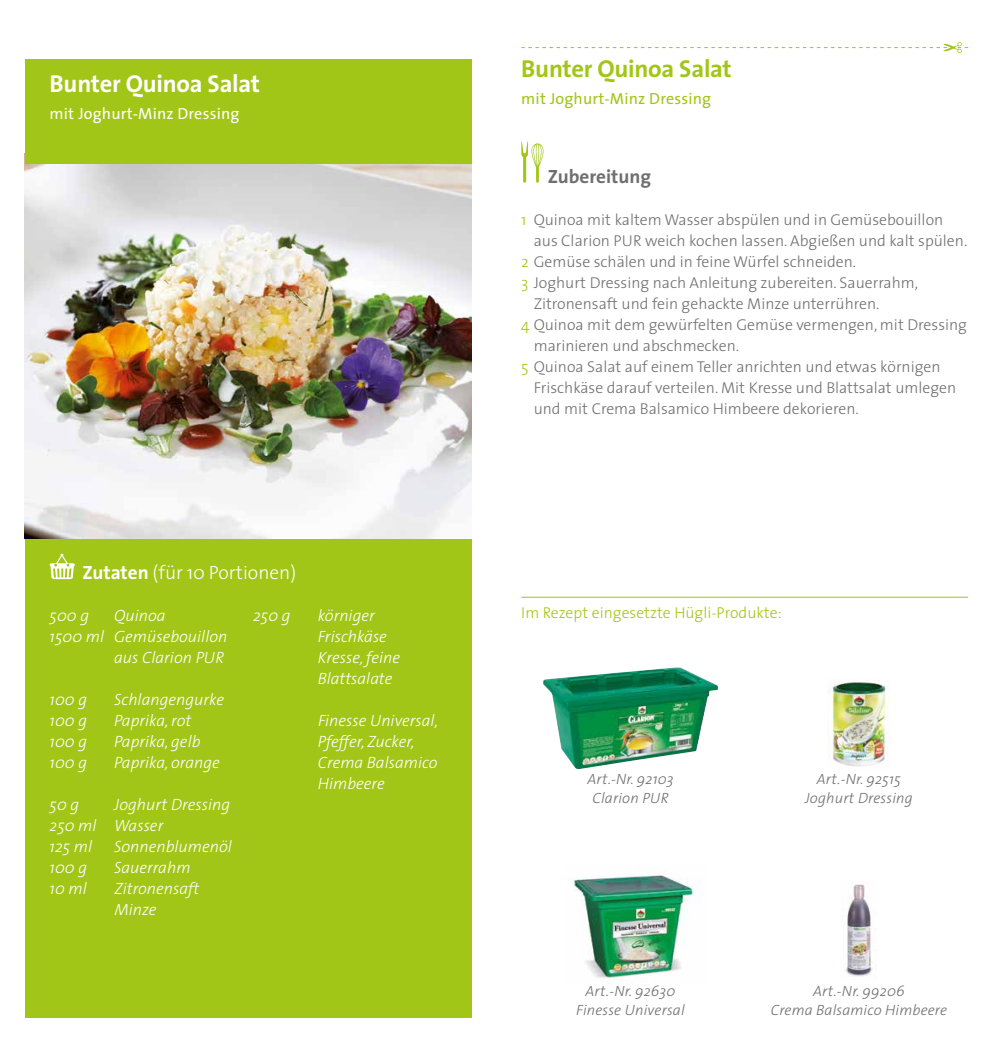
<style>
.page{position:relative;width:993px;height:1042px;background:#fff}
.page>*{position:absolute;margin:0;border:0;box-sizing:border-box;transform-origin:0 0}
.t1{font:700 24.5px "The Sans";letter-spacing:-.01em;color:#fff}
.t2{font:700 24.5px "The Sans";letter-spacing:-.01em;color:#a2c617}
.t3{font:300 19.25px "The Sans";color:#fff}
.t4{font:700 19.25px "The Sans";color:#706f6f}
.t5{font:italic 300 16.45px/21px "The Sans";color:#fff}
.t6{font:16.1px "The Sans";letter-spacing:.01em;color:#fff}
.t7{font:16.1px "The Sans";letter-spacing:.01em;color:#a2c617}
.t8{font:300 15.75px "The Sans";color:#706f6f}
.t9{font:300 15.75px "The Sans";color:#a2c617}
.t10{font:italic 300 14.88px/19.2px "The Sans";letter-spacing:.01em;color:#706f6f;text-align:center}
.s1{font-weight:700}
.s2{color:#a2c617}
</style>
<div class="page">
<svg style="left:521px;top:42px;width:446px;height:11px"></svg>
<img style="left:25px;top:164px;width:446px;height:375px">
<div style="left:25px;top:539px;width:446px;height:478px;background:#a2c617"></div>
<svg style="left:50px;top:554px;width:25px;height:25px"></svg>
<div style="left:25px;top:60px;width:446px;height:104px;background:#a2c617"></div>
<svg style="left:521px;top:141px;width:22px;height:42px"></svg>
<hr style="left:521px;top:597px;width:446px;height:1px;background:#a2c617">
<img style="left:573px;top:875px;width:121px;height:105px">
<img style="left:543px;top:667px;width:175px;height:102px">
<img style="left:827px;top:682px;width:63px;height:85px">
<img style="left:842px;top:884px;width:30px;height:93px">
<h1 class="t1" style="left:50px;top:63px;width:212px">Bunter Quinoa Salat</h1>
<p class="t6" style="left:50px;top:100px;width:191px">mit Joghurt-Minz Dressing</p>
<p class="t3" style="left:82px;top:557px;width:215px"><span class="s1">Zutaten</span> (für 10 Portionen)</p>
<p class="t5" style="left:50px;top:604px;width:41px">500 g</p>
<p class="t5" style="left:114px;top:604px;width:53px">Quinoa</p>
<p class="t5" style="left:50px;top:625px;width:179px">1500 ml Gemüsebouillon</p>
<p class="t5" style="left:114px;top:646px;width:111px">aus Clarion PUR</p>
<p class="t5" style="left:50px;top:688px;width:39px">100 g</p>
<p class="t5" style="left:114px;top:688px;width:111px">Schlangengurke</p>
<p class="t5" style="left:50px;top:709px;width:39px">100 g</p>
<p class="t5" style="left:114px;top:709px;width:79px">Paprika, rot</p>
<p class="t5" style="left:50px;top:730px;width:39px">100 g</p>
<p class="t5" style="left:114px;top:730px;width:88px">Paprika, gelb</p>
<p class="t5" style="left:50px;top:751px;width:39px">100 g</p>
<p class="t5" style="left:114px;top:751px;width:107px">Paprika, orange</p>
<p class="t5" style="left:50px;top:793px;width:31px">50 g</p>
<p class="t5" style="left:253px;top:604px;width:39px">250 g</p>
<p class="t5" style="left:317px;top:604px;width:84px">körniger<br>Frischkäse<br>Kresse, feine<br>Blattsalate</p>
<p class="t5" style="left:317px;top:709px;width:122px">Finesse Universal,<br>Pfeffer, Zucker,<br>Crema Balsamico<br>Himbeere</p>
<p class="t5" style="left:50px;top:793px;width:182px;text-indent:64px">Joghurt Dressing<br>250 ml Wasser<br>125 ml</p>
<p class="t5" style="left:114px;top:835px;width:119px">Sonnenblumenöl</p>
<p class="t5" style="left:50px;top:856px;width:39px">100 g</p>
<p class="t5" style="left:114px;top:856px;width:78px">Sauerrahm</p>
<p class="t5" style="left:50px;top:877px;width:39px">10 ml</p>
<p class="t5" style="left:114px;top:877px;width:86px">Zitronensaft<br>Minze</p>
<h1 class="t2" style="left:521px;top:48px;width:212px">Bunter Quinoa Salat</h1>
<p class="t7" style="left:521px;top:85px;width:191px">mit Joghurt-Minz Dressing</p>
<p class="t4" style="left:547px;top:160px;width:105px">Zubereitung</p>
<p class="t8" style="left:521px;top:206px;width:423px"><span class="s2">1</span> Quinoa mit kaltem Wasser abspülen und in Gemüsebouillon</p>
<p class="t8" style="left:533px;top:227px;width:435px">aus Clarion PUR weich kochen lassen. Abgießen und kalt spülen.</p>
<p class="t8" style="left:521px;top:248px;width:336px"><span class="s2">2</span> Gemüse schälen und in feine Würfel schneiden.</p>
<p class="t8" style="left:521px;top:269px;width:398px"><span class="s2">3</span> Joghurt Dressing nach Anleitung zubereiten. Sauerrahm,</p>
<p class="t8" style="left:533px;top:290px;width:347px">Zitronensaft und fein gehackte Minze unterrühren.</p>
<p class="t8" style="left:521px;top:311px;width:447px"><span class="s2">4</span> Quinoa mit dem gewürfelten Gemüse vermengen, mit Dressing</p>
<p class="t8" style="left:533px;top:332px;width:207px">marinieren und abschmecken.</p>
<p class="t8" style="left:521px;top:353px;width:420px"><span class="s2">5</span> Quinoa Salat auf einem Teller anrichten und etwas körnigen</p>
<p class="t8" style="left:533px;top:374px;width:424px">Frischkäse darauf verteilen. Mit Kresse und Blattsalat umlegen</p>
<p class="t8" style="left:533px;top:395px;width:326px">und mit Crema Balsamico Himbeere dekorieren.</p>
<p class="t9" style="left:521px;top:600px;width:262px">Im Rezept eingesetzte Hügli-Produkte:</p>
<p class="t10" style="left:587px;top:768px;width:88px">Art.-Nr. 92103<br>Clarion PUR</p>
<p class="t10" style="left:804px;top:768px;width:109px">Art.-Nr. 92515<br>Joghurt Dressing</p>
<p class="t10" style="left:576px;top:981px;width:110px">Art.-Nr. 92630<br>Finesse Universal</p>
<p class="t10" style="left:770px;top:981px;width:178px">Art.-Nr. 99206<br>Crema Balsamico Himbeere</p>
</div>
